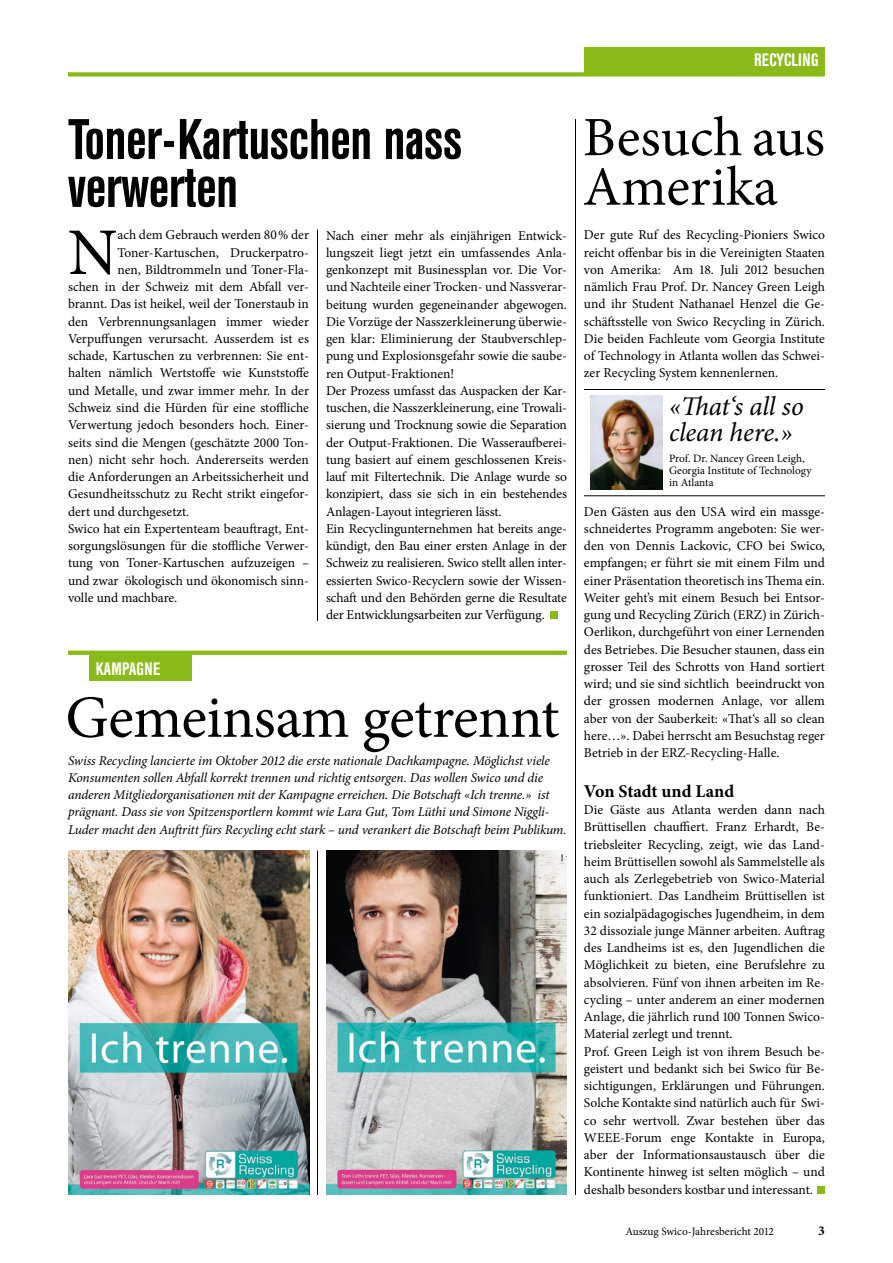
<style>
.page{position:relative;width:893px;height:1263px;background:#fff}
.page>*{position:absolute;margin:0;border:0;box-sizing:border-box;transform-origin:0 0}
.t1{font:66.6px "Minion Pro";color:#000}
.t2{font:60px "Minion Pro";letter-spacing:-.01em;color:#000}
.t3{font:500 57px/48px "Helvetica Con BQ";color:#000}
.t4{font:55.5px/49.5px "Minion Pro";color:#000}
.t5{font:italic 27px/25.5px "Minion Pro";letter-spacing:-.005em;color:#000}
.t6{font:500 18px "Helvetica Con BQ";letter-spacing:.02em;color:#fff}
.t7{font:700 18px "Minion Pro";color:#000}
.t8{font:13.5px/17.2px "Minion Pro";letter-spacing:-.005em;color:#000;text-align:justify}
.t9{font:italic 13.5px/17.2px "Minion Pro";letter-spacing:-.015em;color:#000}
.t10{font:700 13.5px "Minion Pro";color:#000}
.t11{font:11.25px/12px "Minion Pro";color:#000}
</style>
<div class="page">
<div style="left:68px;top:72px;width:757px;height:5px;background:#89ba17"></div>
<div style="left:584px;top:47px;width:241px;height:27px;background:#89ba17"></div>
<hr style="left:575px;top:119px;width:1px;height:1076px;background:#000">
<div style="left:818px;top:1186px;width:7px;height:7px;background:#89ba17"></div>
<img style="left:590px;top:396px;width:73px;height:93px">
<hr style="left:584px;top:389px;width:241px;height:1px;background:#000">
<hr style="left:584px;top:495px;width:241px;height:1px;background:#000">
<hr style="left:317px;top:230px;width:1px;height:391px;background:#000">
<div style="left:551px;top:612px;width:7px;height:7px;background:#89ba17"></div>
<hr style="left:317px;top:850px;width:1px;height:345px;background:#000">
<img style="left:68px;top:850px;width:241px;height:345px">
<img style="left:326px;top:850px;width:241px;height:345px">
<div style="left:89px;top:655px;width:102px;height:25px;background:#89ba17"></div>
<svg style="left:68px;top:651px;width:499px;height:4px;background:#8cbb1d"></svg>
<h3 class="t6" style="left:754px;top:51px;width:66px">Recycling</h3>
<h3 class="t3" style="left:68px;top:117px;width:396px">Toner-Kartuschen nass verwerten</h3>
<h1 class="t1" style="left:68px;top:208px;width:51px">N</h1>
<p class="t8" style="left:117px;top:227px;width:193px">ach dem Gebrauch werden 80% der</p>
<p class="t8" style="left:117px;top:244px;width:193px">Toner-Kartuschen, Druckerpatro-</p>
<p class="t8" style="left:117px;top:261px;width:193px">nen, Bildtrommeln und Toner-Fla-</p>
<p class="t8" style="left:68px;top:278px;width:242px">schen in der Schweiz mit dem Abfall ver-</p>
<p class="t8" style="left:68px;top:296px;width:242px">brannt. Das ist heikel, weil der Tonerstaub in</p>
<p class="t8" style="left:68px;top:313px;width:242px">den Verbrennungsanlagen immer wieder</p>
<p class="t8" style="left:68px;top:330px;width:242px">Verpuffungen verursacht. Ausserdem ist es</p>
<p class="t8" style="left:68px;top:347px;width:242px">schade, Kartuschen zu verbrennen: Sie ent-</p>
<p class="t8" style="left:68px;top:365px;width:242px">halten nämlich Wertstoffe wie Kunststoffe</p>
<p class="t8" style="left:68px;top:382px;width:242px">und Metalle, und zwar immer mehr. In der</p>
<p class="t8" style="left:68px;top:399px;width:242px">Schweiz sind die Hürden für eine stoffliche</p>
<p class="t8" style="left:68px;top:416px;width:242px">Verwertung jedoch besonders hoch. Einer-</p>
<p class="t8" style="left:68px;top:434px;width:242px">seits sind die Mengen (geschätzte 2000 Ton-</p>
<p class="t8" style="left:68px;top:451px;width:242px">nen) nicht sehr hoch. Andererseits werden</p>
<p class="t8" style="left:68px;top:468px;width:242px">die Anforderungen an Arbeitssicherheit und</p>
<p class="t8" style="left:68px;top:485px;width:242px">Gesundheitsschutz zu Recht strikt eingefor-</p>
<p class="t8" style="left:68px;top:503px;width:123px">dert und durchgesetzt.</p>
<p class="t8" style="left:68px;top:520px;width:242px">Swico hat ein Expertenteam beauftragt, Ent-</p>
<p class="t8" style="left:68px;top:537px;width:242px">sorgungslösungen für die stoffliche Verwer-</p>
<p class="t8" style="left:68px;top:554px;width:242px">tung von Toner-Kartuschen aufzuzeigen –</p>
<p class="t8" style="left:68px;top:572px;width:241px">und zwar ökologisch und ökonomisch sinn-</p>
<p class="t8" style="left:68px;top:589px;width:111px">volle und machbare.</p>
<h3 class="t6" style="left:96px;top:659px;width:66px">Kampagne</h3>
<p class="t8" style="left:326px;top:227px;width:242px;text-align:left">Nach einer mehr als einjährigen Entwick&shy;lungszeit liegt jetzt ein umfassendes Anla&shy;genkonzept mit Businessplan vor. Die Vor&shy;und Nachteile einer Trocken- und Nassverar&shy;beitung wurden gegeneinander abgewogen.<br>Die Vorzüge der Nasszerkleinerung überwie&shy;gen klar: Eliminierung der Staubverschlep&shy;pung und Explosionsgefahr sowie die saube&shy;ren Output-Fraktionen!<br>Der Prozess umfasst das Auspacken der Kar&shy;tuschen, die Nasszerkleinerung, eine Trowali&shy;sierung und Trocknung sowie die Separation der Output-Fraktionen. Die Wasseraufberei&shy;tung basiert auf einem geschlossenen Kreis&shy;lauf mit Filtertechnik. Die Anlage wurde so konzipiert, dass sie sich in ein bestehendes Anlagen-Layout integrieren lässt.<br>Ein Recyclingunternehmen hat bereits ange&shy;kündigt, den Bau einer ersten Anlage in der Schweiz zu realisieren. Swico stellt allen inter&shy;essierten Swico-Recyclern sowie der Wissen&shy;schaft und den Behörden gerne die Resultate der Entwicklungsarbeiten zur Verfügung.</p>
<h2 class="t2" style="left:65px;top:677px;width:495px">Gemeinsam getrennt</h2>
<p class="t9" style="left:68px;top:752px;width:500px">Swiss Recycling lancierte im Oktober 2012 die erste nationale Dachkampagne. Möglichst viele Konsumenten sollen Abfall korrekt trennen und richtig entsorgen. Das wollen Swico und die anderen Mitgliedorganisationen mit der Kampagne erreichen. Die Botschaft «Ich trenne.» ist prägnant. Dass sie von Spitzensportlern kommt wie Lara Gut, Tom Lüthi und Simone Niggli-Luder macht den Auftritt fürs Recycling echt stark – und verankert die Botschaft beim Publikum.</p>
<h3 class="t4" style="left:583px;top:113px;width:244px">Besuch aus<br>Amerika</h3>
<p class="t8" style="left:584px;top:227px;width:242px">Der gute Ruf des Recycling-Pioniers Swico reicht offenbar bis in die Vereinigten Staaten von Amerika: Am 18. Juli 2012 besuchen nämlich Frau Prof. Dr. Nancey Green Leigh und ihr Student Nathanael Henzel die Ge&shy;schäftsstelle von Swico Recycling in Zürich.<br>Die beiden Fachleute vom Georgia Institute of Technology in Atlanta wollen das Schwei&shy;zer Recycling System kennenlernen.</p>
<h3 class="t5" style="left:669px;top:394px;width:136px">«That‘s all so clean here.»</h3>
<p class="t11" style="left:669px;top:452px;width:144px">Prof. Dr. Nancey Green Leigh,<br>Georgia Institute of Technology in Atlanta</p>
<p class="t8" style="left:584px;top:503px;width:242px">Den Gästen aus den USA wird ein massge&shy;schneidertes Programm angeboten: Sie wer&shy;den von Dennis Lackovic, CFO bei Swico, empfangen; er führt sie mit einem Film und einer Präsentation theoretisch ins Thema ein.<br>Weiter geht’s mit einem Besuch bei Entsor&shy;gung und Recycling Zürich (ERZ) in Zürich-Oerlikon, durchgeführt von einer Lernenden des Betriebes. Die Besucher staunen, dass ein grosser Teil des Schrotts von Hand sortiert wird; und sie sind sichtlich beeindruckt von der grossen modernen Anlage, vor allem aber von der Sauberkeit: «That‘s all so clean here…». Dabei herrscht am Besuchstag reger Betrieb in der ERZ-Recycling-Halle.</p>
<h3 class="t7" style="left:584px;top:778px;width:152px">Von Stadt und Land</h3>
<p class="t8" style="left:584px;top:801px;width:242px;text-align:left">Die Gäste aus Atlanta werden dann nach Brüttisellen chauffiert. Franz Erhardt, Be&shy;triebsleiter Recycling, zeigt, wie das Land&shy;heim Brüttisellen sowohl als Sammelstelle als auch als Zerlegebetrieb von Swico-Material funktioniert. Das Landheim Brüttisellen ist ein sozialpädagogisches Jugendheim, in dem 32 dissoziale junge Männer arbeiten. Auftrag des Landheims ist es, den Jugendlichen die Möglichkeit zu bieten, eine Berufslehre zu absolvieren. Fünf von ihnen arbeiten im Re&shy;cycling – unter anderem an einer modernen Anlage, die jährlich rund 100 Tonnen Swico-Material zerlegt und trennt.<br>Prof. Green Leigh ist von ihrem Besuch be&shy;geistert und bedankt sich bei Swico für Be&shy;sichtigungen, Erklärungen und Führungen.<br>Solche Kontakte sind natürlich auch für Swi&shy;co sehr wertvoll. Zwar bestehen über das WEEE-Forum enge Kontakte in Europa, aber der Informationsaustausch über die Kontinente hinweg ist selten möglich – und deshalb besonders kostbar und interessant.</p>
<p class="t11" style="left:625px;top:1225px;width:150px">Auszug Swico-Jahresbericht 2012</p>
<p class="t10" style="left:818px;top:1221px;width:8px">3</p>
</div>
